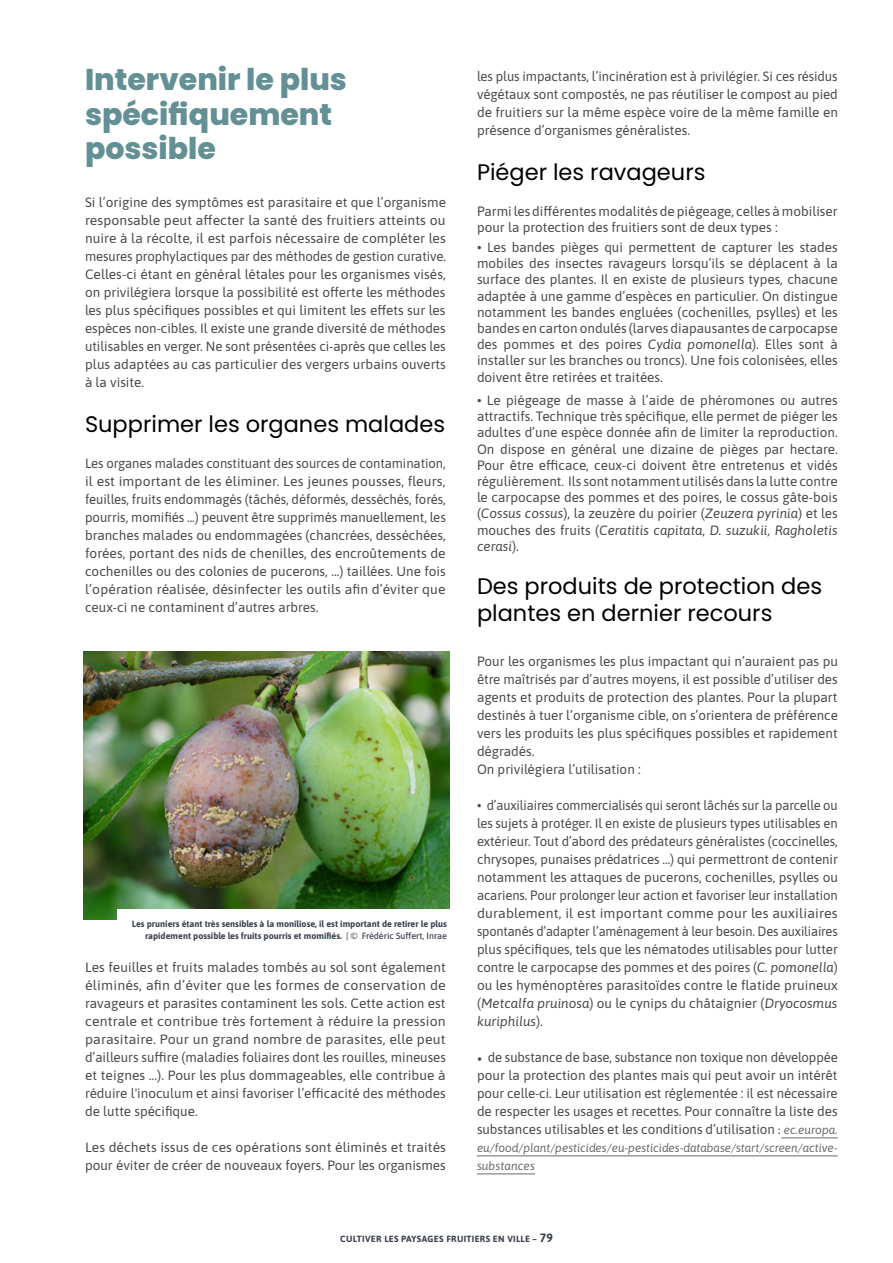
<style>
.page{position:relative;width:893px;height:1263px;background:#fff}
.page>*{position:absolute;margin:0;border:0;box-sizing:border-box;transform-origin:0 0}
.t1{font:800 30px/34.5px "Poppins";color:#629095}
.t2{font:22.5px/27px "Poppins";color:#000}
.t3{font:13.5px/18px "Asap";color:#4a4a49;text-align:justify}
.t4{font:13.5px/18px "Asap";color:#4a4a49;text-align:justify;scale:.96 1}
.t5{font:italic 12px/18px "Asap";letter-spacing:-.005em;color:#6a6a69}
.t6{font:700 9px/12px "Asap";color:#3a404e;text-align:right}
.t7{font:700 9px "Asap";letter-spacing:.035em;color:#3a404e}
.s1{font-weight:500}
.s2{font-style:italic}
.s3{font-family:"Minion Pro"}
.s4{font-style:italic;font-size:12px;color:#6a6a69}
.s5{font-size:12px}
</style>
<div class="page">
<img style="left:84px;top:651px;width:365px;height:268px">
<hr style="left:781px;top:1137px;width:57px;height:1px;background:#6a6a69">
<hr style="left:477px;top:1155px;width:361px;height:1px;background:#6a6a69">
<hr style="left:477px;top:1173px;width:58px;height:1px;background:#6a6a69">
<div style="left:117px;top:909px;width:334px;height:37px;background:#fff"></div>
<h1 class="t1" style="left:85px;top:62px;width:263px">Intervenir le plus spécifiquement possible</h1>
<p class="t3" style="left:85px;top:193px;width:362px">Si l’origine des symptômes est parasitaire et que l’organisme responsable peut affecter la santé des fruitiers atteints ou nuire à la récolte, il est parfois nécessaire de compléter les mesures prophylactiques par des méthodes de gestion curative.<br>Celles-ci étant en général létales pour les organismes visés, on privilégiera lorsque la possibilité est offerte les méthodes les plus spécifiques possibles et qui limitent les effets sur les espèces non-cibles. Il existe une grande diversité de méthodes utilisables en verger. Ne sont présentées ci-après que celles les plus adaptées au cas particulier des vergers urbains ouverts à la visite.</p>
<h2 class="t2" style="left:85px;top:411px;width:362px">Supprimer les organes malades</h2>
<p class="t3" style="left:85px;top:454px;width:362px">Les organes malades constituant des sources de contamination, il est important de les éliminer. Les jeunes pousses, fleurs, feuilles, fruits endommagés (tâchés, déformés, desséchés, forés, pourris, momifiés ...) peuvent être supprimés manuellement, les branches malades ou endommagées (chancrées, desséchées, forées, portant des nids de chenilles, des encroûtements de cochenilles ou des colonies de pucerons, ...) taillées. Une fois l’opération réalisée, désinfecter les outils afin d’éviter que ceux-ci ne contaminent d’autres arbres.</p>
<p class="t6" style="left:132px;top:917px;width:317px">Les pruniers étant très sensibles à la moniliose, il est important de retirer le plus rapidement possible les fruits pourris et momifiés. <span class="s1">| © Frédéric Suffert, Inrae</span></p>
<p class="t3" style="left:85px;top:958px;width:362px">Les feuilles et fruits malades tombés au sol sont également éliminés, afin d’éviter que les formes de conservation de ravageurs et parasites contaminent les sols. Cette action est centrale et contribue très fortement à réduire la pression parasitaire. Pour un grand nombre de parasites, elle peut d’ailleurs suffire (maladies foliaires dont les rouilles, mineuses et teignes ...). Pour les plus dommageables, elle contribue à réduire l'inoculum et ainsi favoriser l’efficacité des méthodes de lutte spécifique.</p>
<p class="t3" style="left:85px;top:1138px;width:362px">Les déchets issus de ces opérations sont éliminés et traités pour éviter de créer de nouveaux foyers. Pour les organismes</p>
<p class="t3" style="left:477px;top:67px;width:362px">les plus impactants, l’incinération est à privilégier. Si ces résidus végétaux sont compostés, ne pas réutiliser le compost au pied de fruitiers sur la même espèce voire de la même famille en présence d’organismes généralistes.</p>
<h2 class="t2" style="left:477px;top:159px;width:230px">Piéger les ravageurs</h2>
<p class="t3" style="left:477px;top:202px;width:362px;line-height:16.2px">Parmi les différentes modalités de piégeage, celles à mobiliser pour la protection des fruitiers sont de deux types :</p>
<p class="t3" style="left:477px;top:238px;width:362px;line-height:16.2px">• Les bandes pièges qui permettent de capturer les stades mobiles des insectes ravageurs lorsqu’ils se déplacent à la surface des plantes. Il en existe de plusieurs types, chacune adaptée à une gamme d’espèces en particulier. On distingue notamment les bandes engluées (cochenilles, psylles) et les bandes en carton ondulés (larves diapausantes de carpocapse des pommes et des poires <span class="s2">Cydia pomonella</span>). Elles sont à installer sur les branches ou troncs). Une fois colonisées, elles doivent être retirées et traitées.</p>
<p class="t3" style="left:477px;top:391px;width:362px;line-height:16.2px">• Le piégeage de masse à l’aide de phéromones ou autres attractifs. Technique très spécifique, elle permet de piéger les adultes d’une espèce donnée afin de limiter la reproduction.<br>On dispose en général une dizaine de pièges par hectare.<br>Pour être efficace, ceux-ci doivent être entretenus et vidés régulièrement. Ils sont notamment utilisés dans la lutte contre le carpocapse des pommes et des poires, le cossus gâte-bois (<span class="s2">Cossus cossus</span>), la zeuzère du poirier (<span class="s2">Zeuzera pyrinia</span>) et les mouches des fruits (<span class="s2">Ceratitis capitata, D. suzukii, Ragholetis cerasi</span>).</p>
<h2 class="t2" style="left:477px;top:573px;width:347px">Des produits de protection des plantes en dernier recours</h2>
<p class="t3" style="left:477px;top:652px;width:362px;text-align:left">Pour les organismes les plus impactant qui n’auraient pas pu être maîtrisés par d’autres moyens, il est possible d’utiliser des agents et produits de protection des plantes. Pour la plupart destinés à tuer l’organisme cible, on s’orientera de préférence vers les produits les plus spécifiques possibles et rapidement dégradés.<br>On privilégiera l’utilisation :</p>
<p class="t4" style="left:477px;top:796px;width:377px">• d’auxiliaires commercialisés qui seront lâchés sur la parcelle ou les sujets à protéger. Il en existe de plusieurs types utilisables en extérieur. Tout d’abord des prédateurs généralistes (coccinelles, chrysopes, punaises prédatrices ...) qui permettront de contenir notamment les attaques de pucerons, cochenilles, psylles ou acariens. Pour prolonger leur action et favoriser leur installation durablement, il est important comme pour les auxiliaires spontanés d’adapter l’aménagement à leur besoin. Des auxiliaires plus spécifiques, tels que les nématodes utilisables pour lutter contre le carpocapse des pommes et des poires (<span class="s2">C. pomonella</span>) ou les hyménoptères parasitoïdes contre le flatide pruineux (<span class="s2">Metcalfa pruinosa</span>) ou le cynips du châtaignier (<span class="s2">Dryocosmus kuriphilus</span>).</p>
<p class="t3" style="left:477px;top:1048px;width:362px"><span class="s3">•</span> de substance de base, substance non toxique non développée pour la protection des plantes mais qui peut avoir un intérêt pour celle-ci. Leur utilisation est réglementée : il est nécessaire de respecter les usages et recettes. Pour connaître la liste des substances utilisables et les conditions d’utilisation <span class="s3">:</span> <span class="s4">ec.europa.</span></p>
<p class="t5" style="left:477px;top:1138px;width:362px">eu/food/plant/pesticides/eu-pesticides-database/start/screen/active&shy;substances</p>
<p class="t7" style="left:340px;top:1233px;width:214px">CULTIVER LES PAYSAGES FRUITIERS EN VILLE – <span class="s5">79</span></p>
</div>
